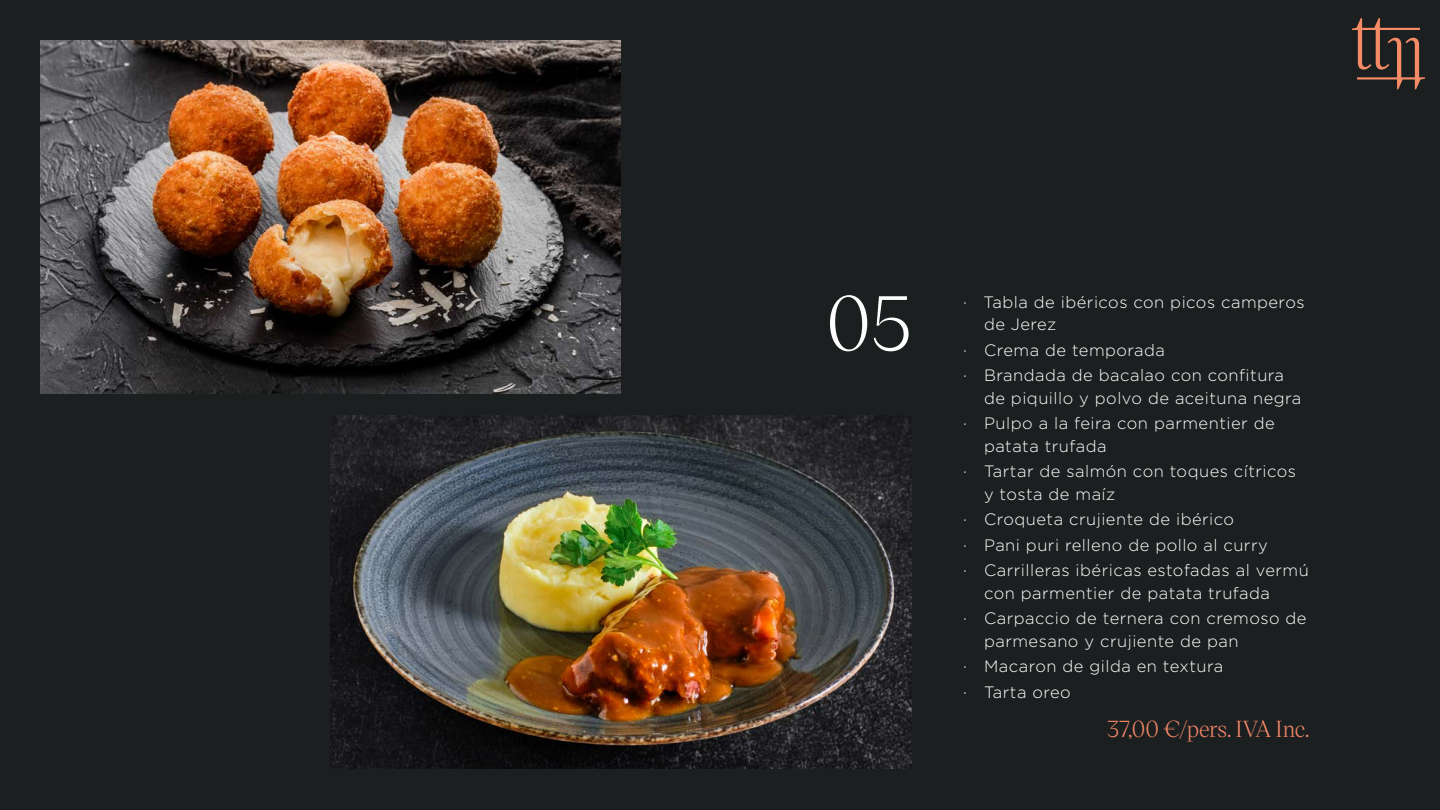
<style>
.page{position:relative;width:1440px;height:810px;background:#1c1f20}
.page>*{position:absolute;margin:0;border:0;box-sizing:border-box;transform-origin:0 0}
.t1{font:75px "Victor Serif 40";color:#fff}
.t2{font:22.5px "Victor Serif 40";letter-spacing:-.005em;color:#f58869}
.t3{font:300 16.5px/25.5px "Gotham";letter-spacing:.03em;color:#fff}
</style>
<div class="page">
<svg style="left:1352px;top:18px;width:73px;height:71px"></svg>
<img style="left:331px;top:415px;width:580px;height:354px">
<img style="left:40px;top:40px;width:581px;height:354px">
<h1 class="t1" style="left:826px;top:272px;width:88px">05</h1>
<p class="t3" style="left:984px;top:290px;width:322px;line-height:22.5px;text-indent:-21px">· Tabla de ibéricos con picos camperos de Jerez</p>
<p class="t3" style="left:963px;top:337px;width:323px">· Crema de temporada<br>· Brandada de bacalao con confitura</p>
<p class="t3" style="left:963px;top:385px;width:340px;text-indent:21px">de piquillo y polvo de aceituna negra · Pulpo a la feira con parmentier de</p>
<p class="t3" style="left:963px;top:433px;width:335px;text-indent:21px">patata trufada<br>· Tartar de salmón con toques cítricos</p>
<p class="t3" style="left:963px;top:481px;width:347px;text-indent:21px">y tosta de maíz<br>· Croqueta crujiente de ibérico<br>· Pani puri relleno de pollo al curry<br>· Carrilleras ibéricas estofadas al vermú</p>
<p class="t3" style="left:963px;top:580px;width:345px;text-indent:21px">con parmentier de patata trufada<br>· Carpaccio de ternera con cremoso de</p>
<p class="t3" style="left:963px;top:628px;width:277px;text-indent:21px">parmesano y crujiente de pan · Macaron de gilda en textura<br>· Tarta oreo</p>
<h2 class="t2" style="left:1107px;top:713px;width:204px">37,00 €/pers. IVA Inc.</h2>
</div>
